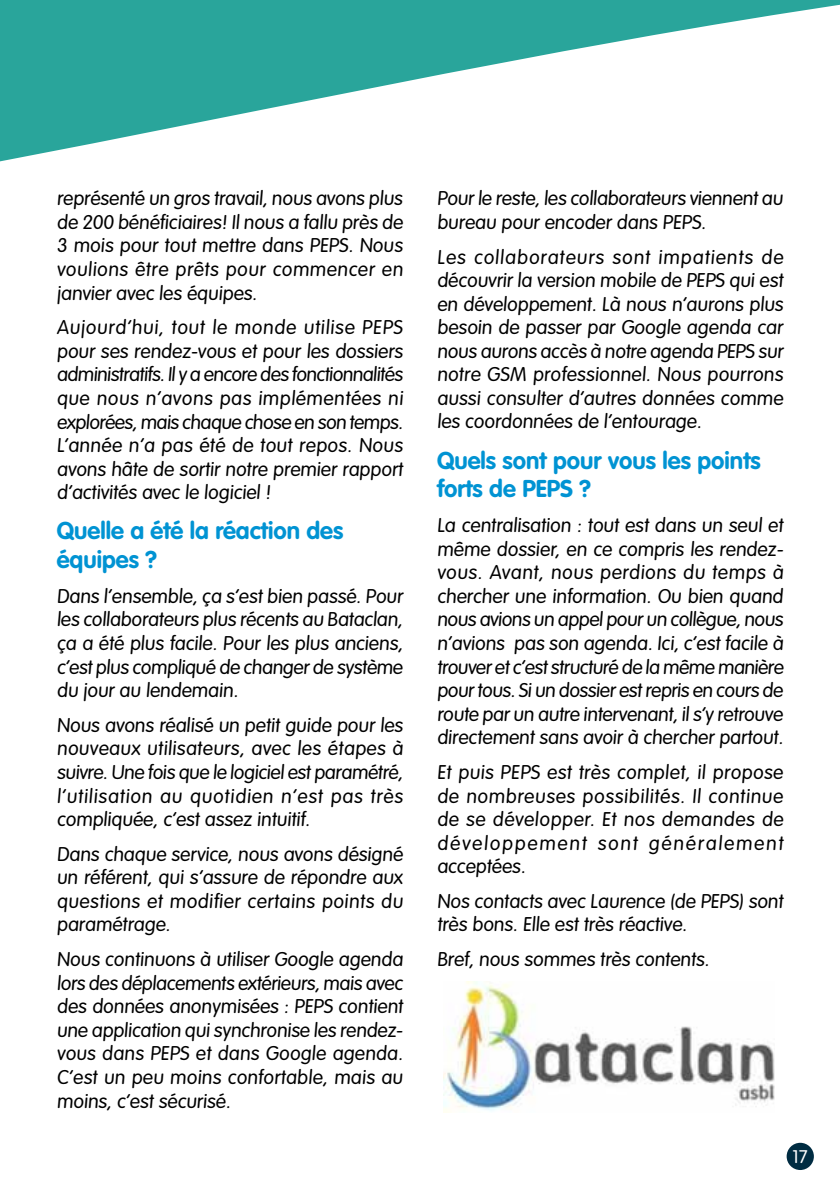
<style>
.page{position:relative;width:840px;height:1191px;background:#fff}
.page>*{position:absolute;margin:0;border:0;box-sizing:border-box;transform-origin:0 0}
.t1{font:700 24px/28.8px "VAG Rounded Std";color:#0093d3}
.t2{font:300 19.6px/23.6px "VAG Rounded Std";color:#000;text-align:justify}
.t3{font:300 18px "VAG Rounded Std";color:#fff}
</style>
<div class="page">
<svg style="left:0;top:0;width:839px;height:162px"></svg>
<img style="left:443px;top:981px;width:330px;height:132px">
<div style="left:786px;top:1142px;width:27px;height:28px;background:#002c42;border-radius:50%"></div>
<p class="t2" style="left:57px;top:187px;width:349px">représenté un gros travail, nous avons plus de 200 bénéficiaires! Il nous a fallu près de 3 mois pour tout mettre dans PEPS. Nous voulions être prêts pour commencer en janvier avec les équipes.</p>
<p class="t2" style="left:57px;top:316px;width:350px">Aujourd’hui, tout le monde utilise PEPS pour ses rendez-vous et pour les dossiers administratifs.Ily a encore des fonctionnalités que nous n’avons pas implémentées ni explorées,mais chaque chose en son temps.<br>L’année n’a pas été de tout repos. Nous avons hâte de sortir notre premier rapport d’activités avec le logiciel !</p>
<p class="t1" style="left:57px;top:517px;width:288px">Quelle a été la réaction des équipes ?</p>
<p class="t2" style="left:57px;top:585px;width:349px">Dans l’ensemble, ça s’est bien passé. Pour les collaborateurs plus récents au Bataclan, ça a été plus facile. Pour les plus anciens, c’est plus compliqué de changer de système du jour au lendemain.</p>
<p class="t2" style="left:57px;top:714px;width:350px">Nous avons réalisé un petit guide pour les nouveaux utilisateurs, avec les étapes à suivre. Une fois que le logiciel est paramétré, l’utilisation au quotidien n’est pas très compliquée, c’est assez intuitif.</p>
<p class="t2" style="left:57px;top:843px;width:349px">Dans chaque service, nous avons désigné un référent, qui s’assure de répondre aux questions et modifier certains points du paramétrage.</p>
<p class="t2" style="left:57px;top:948px;width:349px">Nous continuons à utiliser Google agenda lors des déplacements extérieurs, mais avec des données anonymisées : PEPS contient une application qui synchronise les rendez&shy;vous dans PEPS et dans Google agenda.<br>C’est un peu moins confortable, mais au moins, c’est sécurisé.</p>
<p class="t2" style="left:437px;top:187px;width:349px">Pour le reste, les collaborateurs viennent au bureau pour encoder dans PEPS.</p>
<p class="t2" style="left:437px;top:246px;width:349px">Les collaborateurs sont impatients de découvrir la version mobile de PEPS qui est en développement. Là nous n’aurons plus besoin de passer par Google agenda car nous aurons accès à notre agenda PEPS sur notre GSM professionnel. Nous pourrons aussi consulter d’autres données comme les coordonnées de l’entourage.</p>
<p class="t1" style="left:437px;top:447px;width:325px">Quels sont pour vous les points forts de PEPS ?</p>
<p class="t2" style="left:437px;top:514px;width:350px">La centralisation : tout est dans un seul et même dossier, en ce compris les rendez&shy;vous. Avant, nous perdions du temps à chercher une information. Ou bien quand nous avions un appelpour un collègue,nous n’avions pas son agenda. Ici, c’est facile à trouver etc’eststructuré de la même manière pour tous.Siun dossier est repris en cours de route par un autre intervenant, il s’y retrouve directement sans avoir à chercher partout.</p>
<p class="t2" style="left:437px;top:761px;width:350px">Et puis PEPS est très complet, il propose de nombreuses possibilités. Il continue de se développer. Et nos demandes de développement sont généralement acceptées.</p>
<p class="t2" style="left:437px;top:890px;width:349px">Nos contacts avec Laurence (de PEPS) sont très bons. Elle est très réactive.</p>
<p class="t2" style="left:437px;top:948px;width:276px">Bref, nous sommes très contents.</p>
<p class="t3" style="left:792px;top:1146px;width:17px">17</p>
</div>
